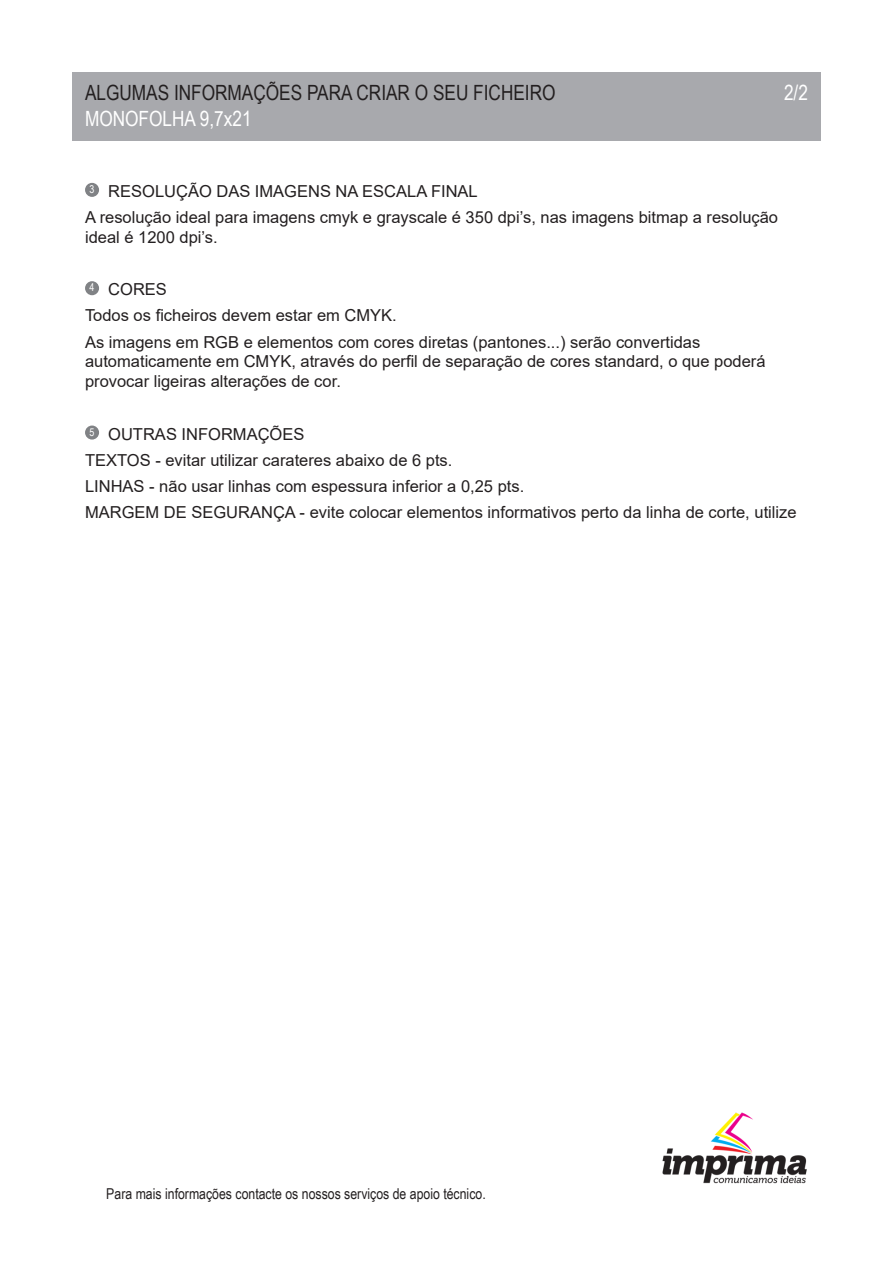
<style>
.page{position:relative;width:893px;height:1263px;background:#fff}
.page>*{position:absolute;margin:0;border:0;box-sizing:border-box;transform-origin:0 0}
.t1{font:21px "Arial Narrow";color:#231f20}
.t2{font:21px "Arial Narrow";color:#fff}
.t3{font:16.5px/19.8px "Arial";color:#231f20}
.t4{font:15px "Arial Narrow";color:#231f20}
.t5{font:10.8px "Arial Narrow";color:#fff}
</style>
<div class="page">
<div style="left:85px;top:183px;width:14px;height:14px;background:#808285;border-radius:50%"></div>
<div style="left:85px;top:281px;width:14px;height:14px;background:#808285;border-radius:50%"></div>
<div style="left:85px;top:425px;width:14px;height:15px;background:#808285;border-radius:50%"></div>
<div style="left:72px;top:72px;width:749px;height:68px;background:#a8a9ad"></div>
<img style="left:662px;top:1112px;width:145px;height:72px">
<p class="t1" style="left:85px;top:78px;width:472px">ALGUMAS INFORMAÇÕES PARA CRIAR O SEU FICHEIRO</p>
<p class="t2" style="left:85px;top:103px;width:168px">MONOFOLHA 9,7x21</p>
<p class="t2" style="left:784px;top:78px;width:25px">2/2</p>
<p class="t5" style="left:90px;top:181px;width:6px">3</p>
<p class="t3" style="left:108px;top:181px;width:371px">RESOLUÇÃO DAS IMAGENS NA ESCALA FINAL</p>
<p class="t3" style="left:85px;top:207px;width:695px">A resolução ideal para imagens cmyk e grayscale é 350 dpi’s, nas imagens bitmap a resolução ideal é 1200 dpi’s.</p>
<p class="t5" style="left:90px;top:280px;width:6px">4</p>
<p class="t3" style="left:108px;top:279px;width:60px">CORES</p>
<p class="t3" style="left:85px;top:306px;width:313px">Todos os ficheiros devem estar em CMYK.</p>
<p class="t3" style="left:85px;top:332px;width:682px">As imagens em RGB e elementos com cores diretas (pantones...) serão convertidas automaticamente em CMYK, através do perfil de separação de cores standard, o que poderá provocar ligeiras alterações de cor.</p>
<p class="t5" style="left:90px;top:424px;width:6px">5</p>
<p class="t3" style="left:108px;top:424px;width:198px">OUTRAS INFORMAÇÕES</p>
<p class="t3" style="left:85px;top:450px;width:369px">TEXTOS - evitar utilizar carateres abaixo de 6 pts.</p>
<p class="t3" style="left:85px;top:476px;width:441px">LINHAS - não usar linhas com espessura inferior a 0,25 pts.</p>
<p class="t3" style="left:85px;top:502px;width:713px">MARGEM DE SEGURANÇA - evite colocar elementos informativos perto da linha de corte, utilize</p>
<p class="t4" style="left:106px;top:1183px;width:381px">Para mais informações contacte os nossos serviços de apoio técnico.</p>
</div>
